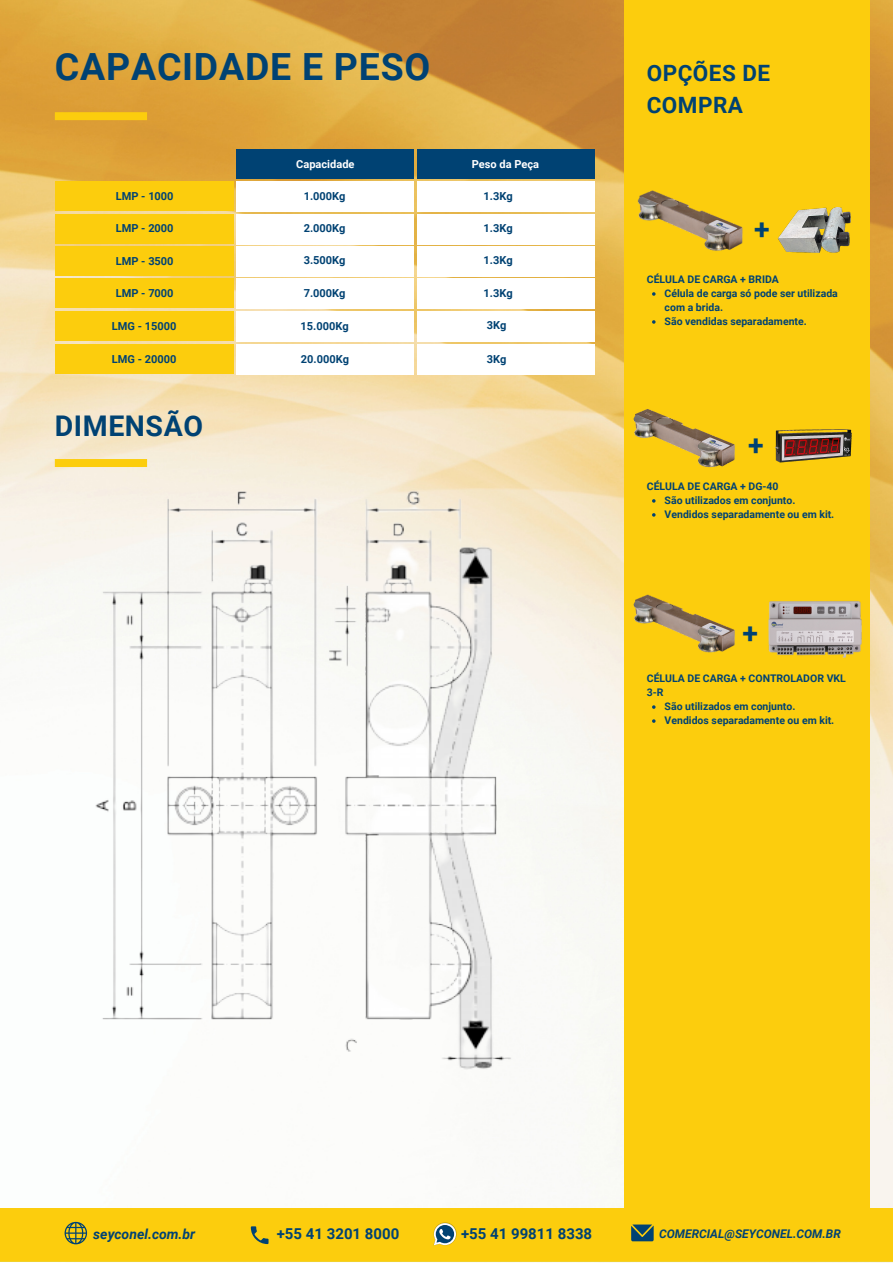
<style>
.page{position:relative;width:893px;height:1264px;background:#fff}
.page>*{position:absolute;margin:0;border:0;box-sizing:border-box;transform-origin:0 0}
.t1{font:700 37.5px "Roboto";letter-spacing:.02em;color:#004273}
.t2{font:700 28.5px "Roboto";letter-spacing:.02em;color:#004273}
.t3{font:700 22.5px/31.5px "Roboto";letter-spacing:.02em;color:#004273}
.t4{font:700 16.5px "Roboto";color:#004273}
.t5{font:italic 700 15.45px "Roboto";color:#004273}
.t6{font:700 15px "Roboto";color:#004273}
.t7{font:italic 700 13.95px "Roboto";color:#004273}
.t8{font:italic 700 13.5px "Roboto";color:#004273}
.t9{font:italic 700 12px "Roboto";color:#004273}
.t10{font:700 11.1px "Roboto";color:#004273}
.t11{font:700 11.1px "Roboto";color:#fff}
.t12{font:700 10.5px/14px "Roboto";color:#004273}
</style>
<div class="page">
<img style="left:0;top:0;width:892px;height:1207px">
<div style="left:0;top:1209px;width:892px;height:53px;background:#fccd0d"></div>
<div style="left:55px;top:182px;width:179px;height:29px;background:#fccd0d"></div>
<div style="left:236px;top:181px;width:178px;height:31px;background:#fff"></div>
<div style="left:0;top:1207px;width:892px;height:53px;background:#fccd0d"></div>
<svg style="left:251px;top:1226px;width:17px;height:17px"></svg>
<svg style="left:434px;top:1223px;width:22px;height:22px"></svg>
<svg style="left:631px;top:1224px;width:22px;height:17px"></svg>
<svg style="left:65px;top:1221px;width:22px;height:23px"></svg>
<div style="left:624px;top:0;width:245px;height:1213px;background:#fccd0d"></div>
<svg style="left:55px;top:112px;width:92px;height:8px"></svg>
<img style="left:47px;top:469px;width:532px;height:617px">
<svg style="left:652px;top:292px;width:3px;height:4px"></svg>
<svg style="left:652px;top:320px;width:3px;height:4px"></svg>
<img style="left:637px;top:190px;width:106px;height:61px">
<img style="left:778px;top:207px;width:73px;height:46px">
<img style="left:768px;top:601px;width:94px;height:57px">
<img style="left:633px;top:594px;width:102px;height:59px">
<img style="left:775px;top:429px;width:77px;height:34px">
<div style="left:55px;top:214px;width:179px;height:29px;background:#fccd0d"></div>
<div style="left:55px;top:246px;width:179px;height:29px;background:#fccd0d"></div>
<div style="left:55px;top:279px;width:179px;height:29px;background:#fccd0d"></div>
<div style="left:55px;top:311px;width:179px;height:29px;background:#fccd0d"></div>
<div style="left:55px;top:344px;width:179px;height:30px;background:#fccd0d"></div>
<div style="left:417px;top:181px;width:177px;height:31px;background:#fff"></div>
<div style="left:417px;top:150px;width:177px;height:29px;background:#004273"></div>
<div style="left:236px;top:150px;width:178px;height:29px;background:#004273"></div>
<div style="left:236px;top:214px;width:178px;height:30px;background:#fff"></div>
<div style="left:417px;top:214px;width:177px;height:30px;background:#fff"></div>
<div style="left:236px;top:246px;width:178px;height:30px;background:#fff"></div>
<div style="left:417px;top:246px;width:177px;height:30px;background:#fff"></div>
<div style="left:236px;top:278px;width:178px;height:31px;background:#fff"></div>
<div style="left:417px;top:278px;width:177px;height:31px;background:#fff"></div>
<div style="left:236px;top:311px;width:178px;height:30px;background:#fff"></div>
<div style="left:417px;top:311px;width:177px;height:30px;background:#fff"></div>
<div style="left:236px;top:344px;width:178px;height:30px;background:#fff"></div>
<div style="left:417px;top:344px;width:177px;height:30px;background:#fff"></div>
<svg style="left:55px;top:459px;width:92px;height:8px"></svg>
<img style="left:633px;top:409px;width:102px;height:59px">
<h1 class="t1" style="left:55px;top:45px;width:377px">CAPACIDADE E PESO</h1>
<p class="t11" style="left:296px;top:158px;width:60px">Capacidade</p>
<p class="t11" style="left:471px;top:158px;width:69px">Peso da Peça</p>
<p class="t10" style="left:116px;top:190px;width:59px">LMP - 1000</p>
<p class="t10" style="left:304px;top:190px;width:43px">1.000Kg</p>
<p class="t10" style="left:483px;top:190px;width:31px">1.3Kg</p>
<p class="t10" style="left:116px;top:222px;width:59px">LMP - 2000</p>
<p class="t10" style="left:116px;top:254px;width:59px">LMP - 3500</p>
<p class="t10" style="left:116px;top:287px;width:59px">LMP - 7000</p>
<p class="t10" style="left:112px;top:319px;width:66px">LMG - 15000</p>
<p class="t10" style="left:112px;top:352px;width:66px">LMG - 20000</p>
<h2 class="t2" style="left:55px;top:409px;width:150px">DIMENSÃO</h2>
<p class="t10" style="left:304px;top:222px;width:43px">2.000Kg</p>
<p class="t10" style="left:483px;top:222px;width:31px">1.3Kg</p>
<p class="t10" style="left:304px;top:254px;width:43px">3.500Kg</p>
<p class="t10" style="left:483px;top:254px;width:31px">1.3Kg</p>
<p class="t10" style="left:304px;top:286px;width:43px">7.000Kg</p>
<p class="t10" style="left:483px;top:286px;width:31px">1.3Kg</p>
<p class="t10" style="left:300px;top:319px;width:50px">15.000Kg</p>
<p class="t10" style="left:487px;top:319px;width:21px">3Kg</p>
<p class="t10" style="left:301px;top:352px;width:50px">20.000Kg</p>
<p class="t10" style="left:487px;top:352px;width:21px">3Kg</p>
<h3 class="t3" style="left:646px;top:58px;width:125px">OPÇÕES DE<br>COMPRA</h3>
<h2 class="t2" style="left:754px;top:213px;width:17px">+</h2>
<p class="t12" style="left:646px;top:272px;width:134px">CÉLULA DE CARGA + BRIDA</p>
<p class="t12" style="left:664px;top:286px;width:175px">Célula de carga só pode ser utilizada com a brida.<br>São vendidas separadamente.</p>
<h2 class="t2" style="left:748px;top:429px;width:17px">+</h2>
<p class="t12" style="left:646px;top:479px;width:133px">CÉLULA DE CARGA + DG-40</p>
<p class="t12" style="left:664px;top:493px;width:171px">São utilizados em conjunto.<br>Vendidos separadamente ou em kit.</p>
<h2 class="t2" style="left:742px;top:616px;width:17px">+</h2>
<p class="t12" style="left:646px;top:671px;width:200px">CÉLULA DE CARGA + CONTROLADOR VKL<br>3-R</p>
<p class="t12" style="left:664px;top:699px;width:171px">São utilizados em conjunto.<br>Vendidos separadamente ou em kit.</p>
<h3 class="t7" style="left:93px;top:1225px;width:103px">seyconel.com.br</h3>
<h3 class="t6" style="left:277px;top:1225px;width:124px">+55 41 3201 8000</h3>
<h3 class="t6" style="left:461px;top:1224px;width:133px">+55 41 99811 8338</h3>
<p class="t9" style="left:659px;top:1226px;width:183px">COMERCIAL@SEYCONEL.COM.BR</p>
<h3 class="t5" style="left:95px;top:1225px;width:114px">seyconel.com.br</h3>
<h3 class="t4" style="left:270px;top:1225px;width:136px">+55 41 3201 8000</h3>
<h3 class="t4" style="left:454px;top:1225px;width:146px">+55 41 99811 8338</h3>
<p class="t8" style="left:659px;top:1226px;width:206px">COMERCIAL@SEYCONEL.COM.BR</p>
</div>
